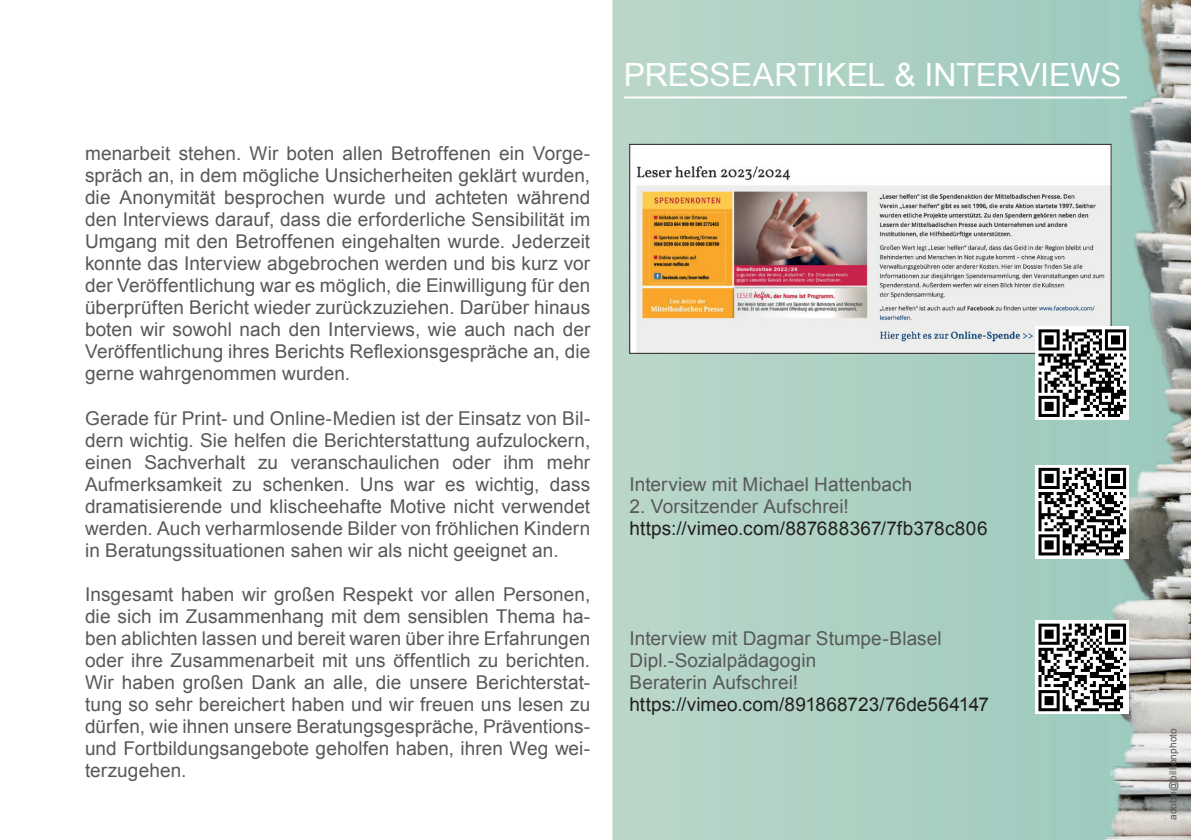
<style>
.page{position:relative;width:1191px;height:840px;background:#fff}
.page>*{position:absolute;margin:0;border:0;box-sizing:border-box;transform-origin:0 0}
.t1{font:32px "Arial";letter-spacing:-.005em;color:#fff}
.t2{font:19px/22px "Arial";letter-spacing:.005em;color:#57585a;text-align:justify}
.t3{font:19px "Arial";letter-spacing:.005em;color:#231f20}
.t4{font:10px "Arial";letter-spacing:.02em;color:#57585a}
</style>
<div class="page">
<img style="left:612px;top:0;width:579px;height:839px">
<img style="left:631px;top:146px;width:478px;height:205px">
<div style="left:629px;top:144px;width:482px;height:209px;border:1px solid #231f20"></div>
<div style="left:1035px;top:464px;width:94px;height:94px;background:#fff"></div>
<svg style="left:1038px;top:467px;width:88px;height:88px"></svg>
<svg style="left:1035px;top:620px;width:94px;height:93px"></svg>
<svg style="left:1038px;top:623px;width:88px;height:87px"></svg>
<div style="left:1035px;top:326px;width:94px;height:94px;background:#fff"></div>
<svg style="left:1038px;top:329px;width:88px;height:88px"></svg>
<hr style="left:624px;top:96px;width:502px;height:2px;background:#fff">
<p class="t2" style="left:85px;top:143px;width:507px">menarbeit stehen. Wir boten allen Betroffenen ein Vorge&shy;spräch an, in dem mögliche Unsicherheiten geklärt wurden, die Anonymität besprochen wurde und achteten während den Interviews darauf, dass die erforderliche Sensibilität im Umgang mit den Betroffenen eingehalten wurde. Jederzeit konnte das Interview abgebrochen werden und bis kurz vor der Veröffentlichung war es möglich, die Einwilligung für den überprüften Bericht wieder zurückzuziehen. Darüber hinaus boten wir sowohl nach den Interviews, wie auch nach der Veröffentlichung ihres Berichts Reflexionsgespräche an, die gerne wahrgenommen wurden.</p>
<p class="t2" style="left:85px;top:407px;width:507px">Gerade für Print- und Online-Medien ist der Einsatz von Bil&shy;dern wichtig. Sie helfen die Berichterstattung aufzulockern, einen Sachverhalt zu veranschaulichen oder ihm mehr Aufmerksamkeit zu schenken. Uns war es wichtig, dass dramatisierende und klischeehafte Motive nicht verwendet werden. Auch verharmlosende Bilder von fröhlichen Kindern in Beratungssituationen sahen wir als nicht geeignet an.</p>
<p class="t2" style="left:85px;top:583px;width:507px">Insgesamt haben wir großen Respekt vor allen Personen, die sich im Zusammenhang mit dem sensiblen Thema ha&shy;ben ablichten lassen und bereit waren über ihre Erfahrungen oder ihre Zusammenarbeit mit uns öffentlich zu berichten.<br>Wir haben großen Dank an alle, die unsere Berichterstat&shy;tung so sehr bereichert haben und wir freuen uns lesen zu dürfen, wie ihnen unsere Beratungsgespräche, Präventions&shy;und Fortbildungsangebote geholfen haben, ihren Weg wei&shy;terzugehen.</p>
<h1 class="t1" style="left:624px;top:53px;width:499px">PRESSEARTIKEL &amp; INTERVIEWS</h1>
<p class="t2" style="left:629px;top:473px;width:284px">Interview mit Michael Hattenbach</p>
<p class="t2" style="left:629px;top:495px;width:221px">2. Vorsitzender Aufschrei!</p>
<p class="t3" style="left:629px;top:515px;width:359px">https://vimeo.com/887688367/7fb378c806</p>
<p class="t2" style="left:629px;top:627px;width:314px;text-align:left">Interview mit Dagmar Stumpe-Blasel<br>Dipl.-Sozialpädagogin<br>Beraterin Aufschrei!</p>
<p class="t3" style="left:629px;top:691px;width:361px">https://vimeo.com/891868723/76de564147</p>
<p class="t4" style="left:1166px;top:819px;width:93px;rotate:-90deg">adobe@billionphoto</p>
</div>
